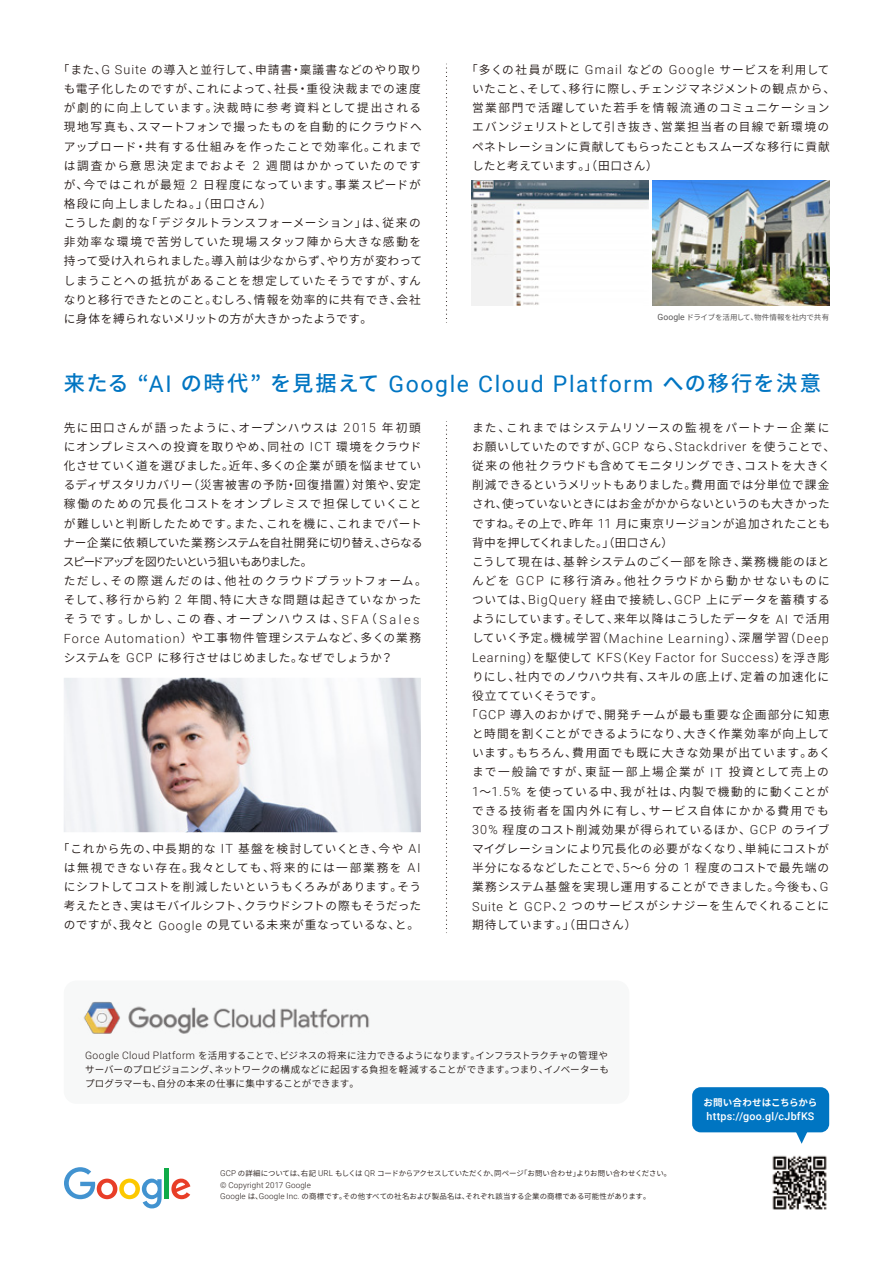
<style>
.page{position:relative;width:893px;height:1263px;background:#fff}
.page>*{position:absolute;margin:0;border:0;box-sizing:border-box;transform-origin:0 0}
.t1{font:22.95px "Roboto";letter-spacing:.07em;color:#0075c2}
.t2{font:300 12.6px "Roboto";letter-spacing:.07em;color:#221815}
.t3{font:600 11.7px/19.2px "Noto Sans CJ Kjp";letter-spacing:.06em;color:#221815}
.t4{font:600 11.7px "Noto Sans CJ Kjp";letter-spacing:.08em;color:#221815}
.t5{font:600 11.7px "Noto Sans CJ Kjp";letter-spacing:.095em;color:#221815}
.t6{font:600 11.7px "Noto Sans CJ Kjp";letter-spacing:.04em;color:#221815}
.t7{font:600 11.7px "Noto Sans CJ Kjp";letter-spacing:.035em;color:#221815}
.t8{font:600 11.7px "Noto Sans CJ Kjp";letter-spacing:.03em;color:#221815}
.t9{font:600 11.7px "Noto Sans CJ Kjp";letter-spacing:.145em;color:#221815}
.t10{font:600 11.7px "Noto Sans CJ Kjp";letter-spacing:.115em;color:#221815}
.t11{font:600 11.7px "Noto Sans CJ Kjp";letter-spacing:.025em;color:#221815}
.t12{font:500 10.65px "Roboto";letter-spacing:.025em;color:#fff}
.t13{font:600 9.6px/13.8px "Noto Sans CJ Kjp";color:#221815;text-align:justify}
.t14{font:700 9.6px "Noto Sans CJ Kjp";letter-spacing:-.005em;color:#fff}
.t15{font:300 8.1px "Roboto";letter-spacing:.02em;color:#221815}
.t16{font:600 7.5px "Noto Sans CJ Kjp";letter-spacing:-.01em;color:#221815}
.t17{font:7.5px "Noto Sans CJ Kjp";letter-spacing:-.015em;color:#595757}
.s1{font-family:"Roboto";font-weight:300;font-size:12.6px}
.s2{font-family:"Roboto";font-size:8.7px}
.s3{font-family:"Noto Sans CJ Kjp";font-weight:500;font-size:21.3px}
.s4{font-family:"Noto Sans CJ Kjp";font-weight:600;font-size:11.7px}
.s5{font-family:"Roboto";font-weight:300;font-size:10.35px}
.s6{font-family:"Roboto";font-weight:300;font-size:8.1px}
</style>
<div class="page">
<svg style="left:446px;top:421px;width:1px;height:512px"></svg>
<svg style="left:796px;top:1132px;width:11px;height:12px"></svg>
<div style="left:692px;top:1087px;width:137px;height:45px;background:#0075c2;border-radius:9px"></div>
<img style="left:772px;top:1155px;width:55px;height:55px">
<svg style="left:446px;top:64px;width:1px;height:259px"></svg>
<div style="left:64px;top:980px;width:565px;height:124px;background:#f7f8f8;border-radius:13px"></div>
<svg style="left:64px;top:1167px;width:98px;height:41px"></svg>
<hr style="left:165px;top:1168px;width:4px;height:30px;background:#0fab48">
<svg style="left:171px;top:1178px;width:19px;height:21px"></svg>
<img style="left:64px;top:678px;width:357px;height:154px">
<img style="left:472px;top:180px;width:176px;height:125px">
<img style="left:653px;top:180px;width:176px;height:125px">
<img style="left:84px;top:1001px;width:286px;height:33px">
<p class="t3" style="left:64px;top:60px;width:360px;text-indent:-6px">「また、<span class="s1">G Suite</span> の導入と並行して、申請書・稟議書などのやり取りも電子化したのですが、これによって、社長・重役決裁までの速度が劇的に向上しています。決裁時に参考資料として提出される現地写真も、スマートフォンで撮ったものを自動的にクラウドへアップロード・共有する仕組みを作ったことで効率化。これまでは調査から意思決定までおよそ <span class="s1">2</span> 週間はかかっていたのですが、今ではこれが最短 <span class="s1">2</span> 日程度になっています。事業スピードが格段に向上しましたね。」（田口さん）<br>こうした劇的な「デジタルトランスフォーメーション」は、従来の非効率な環境で苦労していた現場スタッフ陣から大きな感動を持って受け入れられました。導入前は少なからず、やり方が変わってしまうことへの抵抗があることを想定していたそうですが、すんなりと移行できたとのこと。むしろ、情報を効率的に共有でき、会社に身体を縛られないメリットの方が大きかったようです。</p>
<p class="t3" style="left:472px;top:60px;width:365px;text-indent:-6px">「多くの社員が既に <span class="s1">Gmail</span> などの <span class="s1">Google</span> サービスを利用していたこと、そして、移行に際し、チェンジマネジメントの観点から、営業部門で活躍していた若手を情報流通のコミュニケーションエバンジェリストとして引き抜き、営業担当者の目線で新環境のペネトレーションに貢献してもらったこともスムーズな移行に貢献したと考えています。」（田口さん）</p>
<p class="t17" style="left:658px;top:313px;width:173px"><span class="s2">Google</span> ドライブを活用して、物件情報を社内で共有</p>
<h1 class="t1" style="left:64px;top:368px;width:759px"><span class="s3">来たる “</span>AI <span class="s3">の時代” を見据えて</span> Google Cloud Platform <span class="s3">への移行を決意</span></h1>
<p class="t3" style="left:63px;top:418px;width:365px">先に田口さんが語ったように、オープンハウスは <span class="s1">2015</span> 年初頭にオンプレミスへの投資を取りやめ、同社の <span class="s1">ICT</span> 環境をクラウド化させていく道を選びました。近年、多くの企業が頭を悩ませているディザスタリカバリー（災害被害の予防・回復措置）対策や、安定稼働のための冗長化コストをオンプレミスで担保していくことが難しいと判断したためです。また、これを機に、これまでパートナー企業に依頼していた業務システムを自社開発に切り替え、さらなるスピードアップを図りたいという狙いもありました。<br>ただし、その際選んだのは、他社のクラウドプラットフォーム。そして、移行から約 <span class="s1">2</span> 年間、特に大きな問題は起きていなかったそうです。しかし、この春、オープンハウスは、<span class="s1">SFA</span>（<span class="s1">Sales Force Automation</span>）や工事物件管理システムなど、多くの業務システムを <span class="s1">GCP</span> に移行させはじめました。なぜでしょうか？</p>
<p class="t3" style="left:58px;top:839px;width:365px;text-align:center">「これから先の、中長期的な <span class="s1">IT</span> 基盤を検討していくとき、今や <span class="s1">AI</span>は無視できない存在。我々としても、将来的には一部業務を <span class="s1">AI</span>にシフトしてコストを削減したいというもくろみがあります。そう考えたとき、実はモバイルシフト、クラウドシフトの際もそうだったのですが、我々と <span class="s1">Google</span> の見ている未来が重なっているな、と。</p>
<p class="t3" style="left:472px;top:418px;width:365px">また、これまではシステムリソースの監視をパートナー企業にお願いしていたのですが、<span class="s1">GCP</span> なら、<span class="s1">Stackdriver</span> を使うことで、従来の他社クラウドも含めてモニタリングでき、コストを大きく削減できるというメリットもありました。費用面では分単位で課金され、使っていないときにはお金がかからないというのも大きかったですね。その上で、昨年 <span class="s1">11</span> 月に東京リージョンが追加されたことも背中を押してくれました。」（田口さん）<br>こうして現在は、基幹システムのごく一部を除き、業務機能のほとんどを <span class="s1">GCP</span> に移行済み。他社クラウドから動かせないものについては、<span class="s1">BigQuery</span> 経由で接続し、<span class="s1">GCP</span> 上にデータを蓄積するようにしています。そして、来年以降はこうしたデータを <span class="s1">AI</span> で活用していく予定。機械学習（<span class="s1">Machine Learning</span>）、深層学習（<span class="s1">Deep</span></p>
<p class="t2" style="left:472px;top:648px;width:359px">Learning<span class="s4">）を駆使して</span> KFS<span class="s4">（</span>Key Factor for Success<span class="s4">）を浮き彫</span></p>
<p class="t4" style="left:472px;top:670px;width:359px">りにし、社内でのノウハウ共有、スキルの底上げ、定着の加速化に</p>
<p class="t11" style="left:472px;top:689px;width:132px">役立てていくそうです。</p>
<p class="t4" style="left:466px;top:708px;width:365px">「<span class="s1">GCP</span> 導入のおかげで、開発チームが最も重要な企画部分に知恵</p>
<p class="t6" style="left:472px;top:727px;width:359px">と時間を割くことができるようになり、大きく作業効率が向上して</p>
<p class="t3" style="left:472px;top:744px;width:360px">います。もちろん、費用面でも既に大きな効果が出ています。あく</p>
<p class="t9" style="left:472px;top:765px;width:358px">まで一般論ですが、東証一部上場企業が <span class="s1">IT</span> 投資として売上の</p>
<p class="t5" style="left:472px;top:785px;width:358px"><span class="s1">1</span>～<span class="s1">1.5%</span> を使っている中、我が社は、内製で機動的に動くことが</p>
<p class="t10" style="left:472px;top:804px;width:358px">できる技術者を国内外に有し、サービス自体にかかる費用でも</p>
<p class="t3" style="left:472px;top:820px;width:359px"><span class="s1">30%</span> 程度のコスト削減効果が得られているほか、<span class="s1">GCP</span> のライブ</p>
<p class="t7" style="left:472px;top:842px;width:358px">マイグレーションにより冗長化の必要がなくなり、単純にコストが</p>
<p class="t8" style="left:472px;top:861px;width:359px">半分になるなどしたことで、<span class="s1">5</span>～<span class="s1">6</span> 分の <span class="s1">1</span> 程度のコストで最先端の</p>
<p class="t3" style="left:472px;top:877px;width:358px">業務システム基盤を実現し運用することができました。今後も、<span class="s1">G</span></p>
<p class="t3" style="left:472px;top:897px;width:359px"><span class="s1">Suite</span> と <span class="s1">GCP</span>、<span class="s1">2</span> つのサービスがシナジーを生んでくれることに</p>
<p class="t11" style="left:472px;top:918px;width:166px">期待しています。」（田口さん）</p>
<p class="t13" style="left:85px;top:1049px;width:525px"><span class="s5">Google Cloud Platform</span> を活用することで、ビジネスの将来に注力できるようになります。インフラストラクチャの管理やサーバーのプロビジョニング、ネットワークの構成などに起因する負担を軽減することができます。つまり、イノベーターもプログラマーも、自分の本来の仕事に集中することができます。</p>
<p class="t16" style="left:220px;top:1169px;width:453px"><span class="s6">GCP</span> の詳細については、右記 <span class="s6">URL</span> もしくは <span class="s6">QR</span> コードからアクセスしていただくか、同ページ「お問い合わせ」よりお問い合わせください。</p>
<p class="t15" style="left:220px;top:1179px;width:93px">© Copyright 2017 Google</p>
<p class="t16" style="left:220px;top:1192px;width:432px"><span class="s6">Google</span> は、<span class="s6">Google Inc.</span> の商標です。その他すべての社名および製品名は、それぞれ該当する企業の商標である可能性があります。</p>
<p class="t14" style="left:703px;top:1097px;width:116px">お問い合わせはこちらから</p>
<p class="t12" style="left:706px;top:1109px;width:109px">https://goo.gl/cJbfKS</p>
</div>
